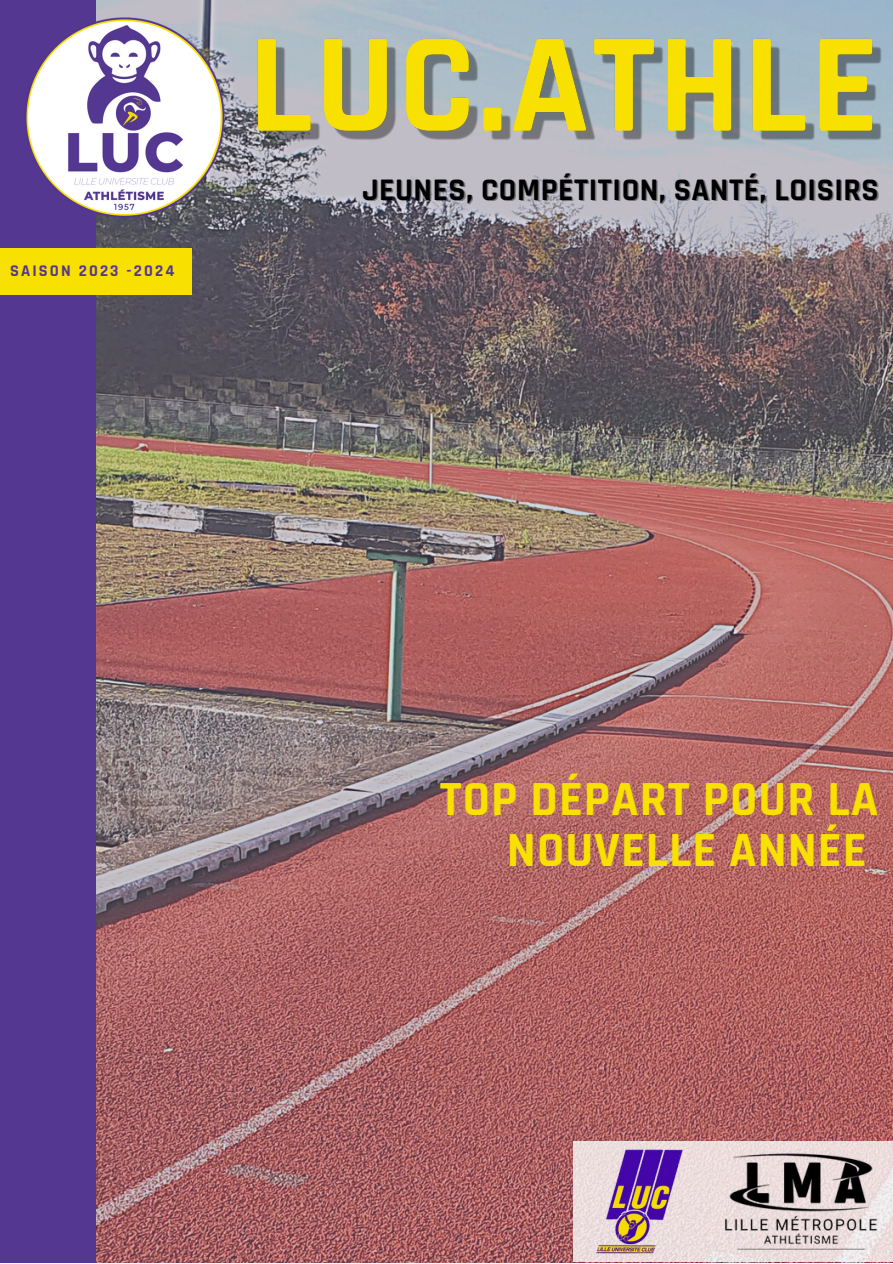
<style>
.page{position:relative;width:893px;height:1264px;background:#fff}
.page>*{position:absolute;margin:0;border:0;box-sizing:border-box;transform-origin:0 0}
.t1{font:700 49.65px/51.4px "Rajdhani";letter-spacing:.02em;color:#f8e000;text-align:right}
.t2{font:700 31.8px "Rajdhani";letter-spacing:.02em;color:#000}
.t3{font:700 16.5px "Rajdhani";letter-spacing:.13em;color:#533791}
</style>
<div class="page">
<div style="left:0;top:0;width:892px;height:1262px;background:#533791"></div>
<img style="left:96px;top:0;width:796px;height:1262px">
<div style="left:0;top:249px;width:191px;height:46px;background:#f8e000"></div>
<div style="left:573px;top:1141px;width:319px;height:121px;background:#ecdddd"></div>
<img style="left:721px;top:1150px;width:164px;height:103px">
<img style="left:596px;top:1149px;width:86px;height:104px">
<img style="left:249px;top:0;width:643px;height:191px">
<img style="left:26px;top:0;width:214px;height:225px">
<p class="t3" style="left:10px;top:260px;width:166px">SAISON 2023 -2024</p>
<p class="t2" style="left:362px;top:170px;width:518px">JEUNES, COMPÉTITION, SANTÉ, LOISIRS</p>
<p class="t1" style="left:440px;top:774px;width:440px">TOP DÉPART POUR LA<br>NOUVELLE ANNÉE</p>
</div>
